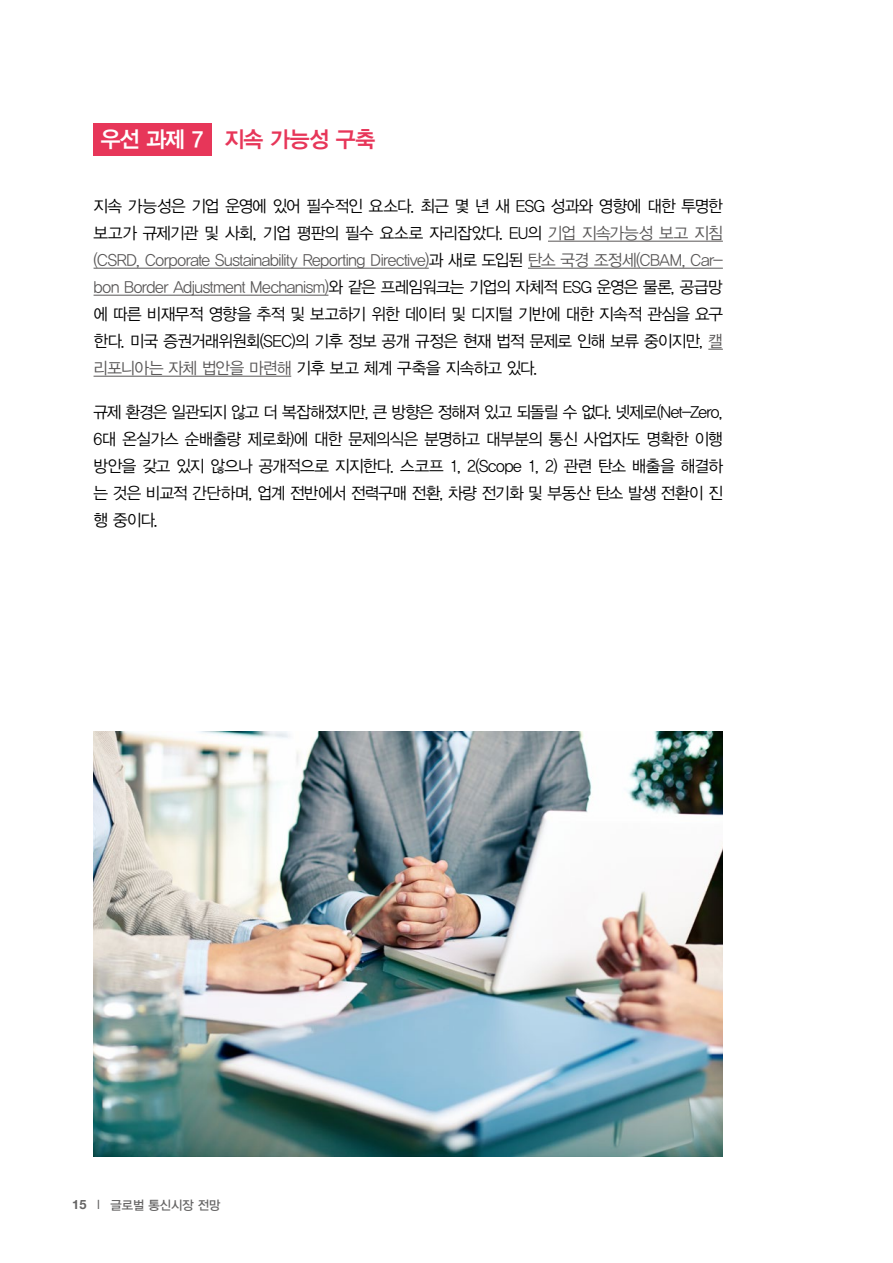
<style>
.page{position:relative;width:893px;height:1263px;background:#fff}
.page>*{position:absolute;margin:0;border:0;box-sizing:border-box;transform-origin:0 0}
.t1{font:22.5px "YDVYGO34";letter-spacing:-.02em;color:#e73659;scale:.96 1}
.t2{font:16.5px/27px "YDVYGO32";letter-spacing:-.04em;color:#000;text-align:justify;scale:.96 1}
.t3{font:12.75px "YDVYGO33";letter-spacing:-.01em;color:#656464}
.s1{color:#fff}
.s2{color:#595757}
.s3{font-family:"Helvetica Neue LT Pro";font-weight:700}
.s4{font-family:"Helvetica Neue LT Pro"}
</style>
<div class="page">
<div style="left:94px;top:123px;width:118px;height:33px;background:#e73659"></div>
<hr style="left:548px;top:241px;width:175px;height:1px;background:#595757">
<hr style="left:94px;top:268px;width:335px;height:1px;background:#595757">
<hr style="left:528px;top:268px;width:195px;height:1px;background:#595757">
<hr style="left:94px;top:295px;width:234px;height:1px;background:#595757">
<svg style="left:708px;top:349px;width:15px;height:1px"></svg>
<hr style="left:94px;top:376px;width:197px;height:1px;background:#595757">
<img style="left:94px;top:731px;width:629px;height:426px">
<h1 class="t1" style="left:101px;top:124px;width:288px"><span class="s1">우선 과제 7</span> 지속 가능성 구축</h1>
<p class="t2" style="left:94px;top:191px;width:657px">지속 가능성은 기업 운영에 있어 필수적인 요소다. 최근 몇 년 새 ESG 성과와 영향에 대한 투명한 보고가 규제기관 및 사회, 기업 평판의 필수 요소로 자리잡았다. EU의 <span class="s2">기업 지속가능성 보고 지침 (CSRD, Corporate Sustainability Reporting Directive)</span>과 새로 도입된 <span class="s2">탄소 국경 조정세(CBAM, Car&shy;bon Border Adjustment Mechanism)</span>와 같은 프레임워크는 기업의 자체적 ESG 운영은 물론, 공급망 에 따른 비재무적 영향을 추적 및 보고하기 위한 데이터 및 디지털 기반에 대한 지속적 관심을 요구 한다. 미국 증권거래위원회(SEC)의 기후 정보 공개 규정은 현재 법적 문제로 인해 보류 중이지만, <span class="s2">캘 리포니아는 자체 법안을 마련해</span> 기후 보고 체계 구축을 지속하고 있다.</p>
<p class="t2" style="left:94px;top:397px;width:657px">규제 환경은 일관되지 않고 더 복잡해졌지만, 큰 방향은 정해져 있고 되돌릴 수 없다. 넷제로(Net-Zero, 6대 온실가스 순배출량 제로화)에 대한 문제의식은 분명하고 대부분의 통신 사업자도 명확한 이행 방안을 갖고 있지 않으나 공개적으로 지지한다. 스코프 1, 2(Scope 1, 2) 관련 탄소 배출을 해결하 는 것은 비교적 간단하며, 업계 전반에서 전력구매 전환, 차량 전기화 및 부동산 탄소 발생 전환이 진 행 중이다.</p>
<p class="t3" style="left:72px;top:1197px;width:150px"><span class="s3">15</span> <span class="s4">l</span> 글로벌 통신시장 전망</p>
</div>
